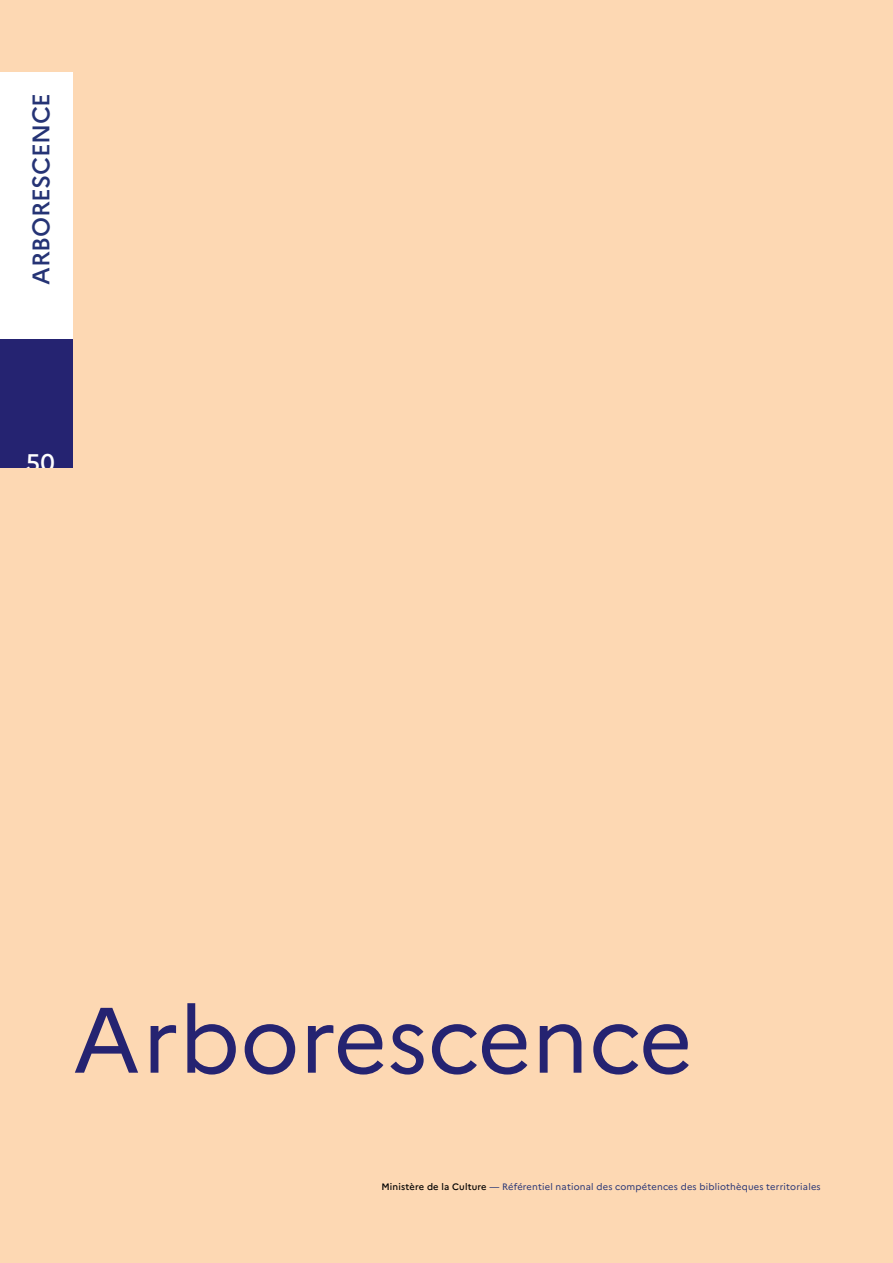
<style>
.page{position:relative;width:893px;height:1263px;background:#fdd8b3}
.page>*{position:absolute;margin:0;border:0;box-sizing:border-box;transform-origin:0 0}
.t1{font:92.7px "Marianne";color:#252371}
.t2{font:500 24px "Marianne";letter-spacing:-.015em;color:#253375}
.t3{font:500 24px "Marianne";color:#fff}
.t4{font:9.3px "Marianne";letter-spacing:.02em;color:#253375}
.s1{font-weight:500;color:#000}
</style>
<div class="page">
<div style="left:0;top:72px;width:72px;height:268px;background:#fff"></div>
<div style="left:0;top:340px;width:72px;height:128px;background:#252371"></div>
<h2 class="t2" style="left:22px;top:285px;width:193px;rotate:-90deg">ARBORESCENCE</h2>
<h2 class="t3" style="left:26px;top:444px;width:30px">50</h2>
<h1 class="t1" style="left:72px;top:968px;width:622px">Arborescence</h1>
<p class="t4" style="left:381px;top:1180px;width:441px"><span class="s1">Ministère de la Culture</span> — Référentiel national des compétences des bibliothèques territoriales</p>
</div>
